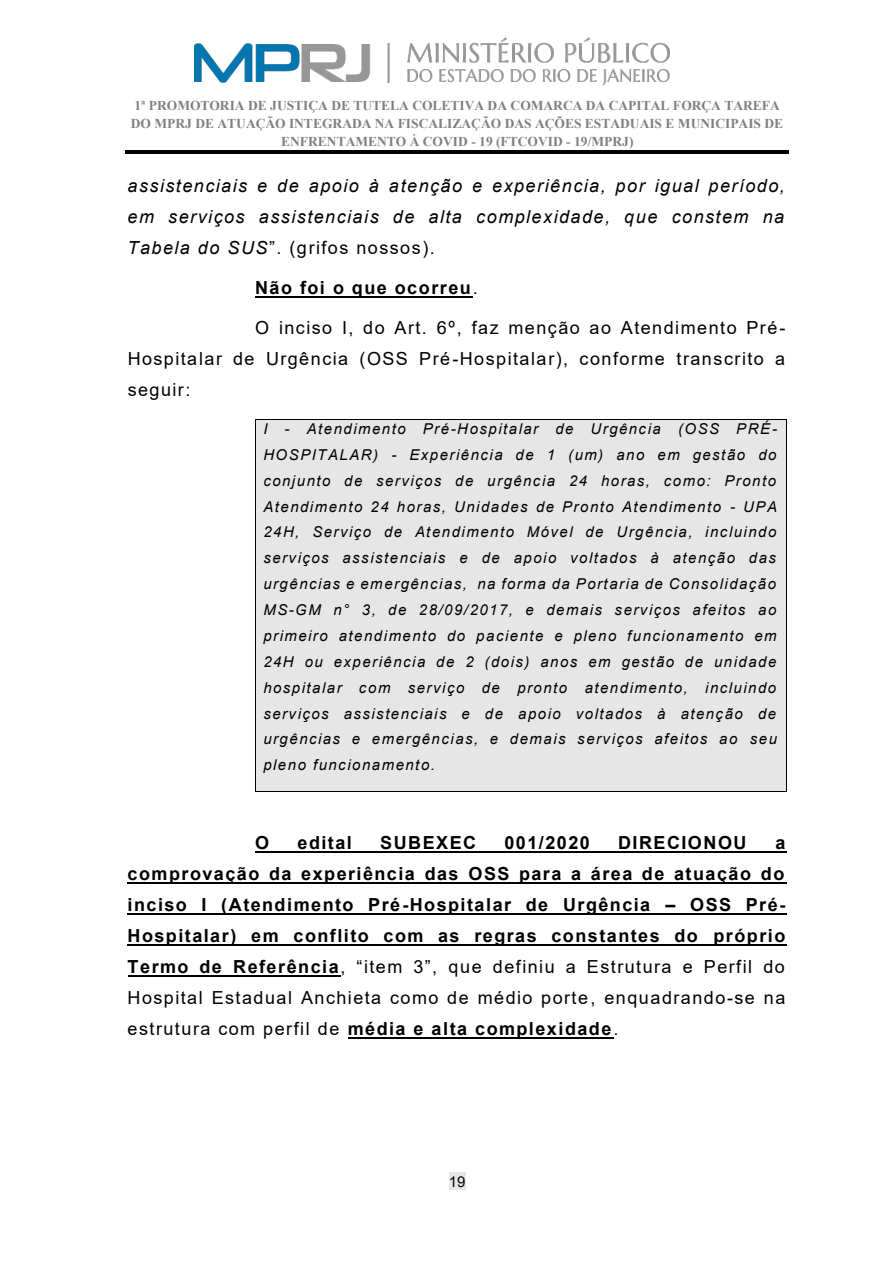
<style>
.page{position:relative;width:893px;height:1263px;background:#fff}
.page>*{position:absolute;margin:0;border:0;box-sizing:border-box;transform-origin:0 0}
.t1{font:700 18px/31px "Arial";letter-spacing:.08em;color:#000;text-align:justify}
.t2{font:italic 18px/31px "Arial";letter-spacing:.085em;color:#000;text-align:justify}
.t3{font:18px/31px "Arial";letter-spacing:.08em;color:#000;text-align:justify}
.t4{font:italic 15px/26px "Arial";letter-spacing:.105em;color:#000;text-align:justify}
.t5{font:15px "Arial";color:#000}
.t6{font:700 13.5px/18px "Times New Roman";color:#808080;text-align:center}
.s1{font-style:normal}
.s2{font-weight:400}
</style>
<div class="page">
<hr style="left:125px;top:152px;width:664px;height:1px;background:#000">
<hr style="left:125px;top:150px;width:664px;height:1px;background:#000">
<div style="left:449px;top:1173px;width:17px;height:17px;background:#e6e6e6"></div>
<img style="left:194px;top:37px;width:475px;height:48px">
<hr style="left:255px;top:296px;width:218px;height:2px;background:#000">
<div style="left:256px;top:420px;width:530px;height:371px;background:#e7e6e6"></div>
<hr style="left:256px;top:419px;width:530px;height:1px;background:#000">
<hr style="left:255px;top:420px;width:1px;height:371px;background:#000">
<hr style="left:256px;top:791px;width:530px;height:1px;background:#000">
<hr style="left:786px;top:420px;width:1px;height:371px;background:#000">
<hr style="left:255px;top:851px;width:532px;height:2px;background:#000">
<hr style="left:128px;top:882px;width:659px;height:2px;background:#000">
<hr style="left:128px;top:913px;width:659px;height:2px;background:#000">
<hr style="left:128px;top:944px;width:659px;height:2px;background:#000">
<hr style="left:128px;top:975px;width:212px;height:2px;background:#000">
<hr style="left:348px;top:1037px;width:265px;height:2px;background:#000">
<p class="t6" style="left:131px;top:96px;width:654px">1ª PROMOTORIA DE JUSTIÇA DE TUTELA COLETIVA DA COMARCA DA CAPITAL FORÇA TAREFA<br>DO MPRJ DE ATUAÇÃO INTEGRADA NA FISCALIZAÇÃO DAS AÇÕES ESTADUAIS E MUNICIPAIS DE<br>ENFRENTAMENTO À COVID - 19 (FTCOVID - 19/MPRJ)</p>
<p class="t2" style="left:128px;top:170px;width:659px">assistenciais e de apoio à atenção e experiência, por igual período, em serviços assistenciais de alta complexidade, que constem na Tabela do SUS<span class="s1">”. (grifos nossos).</span></p>
<p class="t1" style="left:255px;top:272px;width:224px">Não foi o que ocorreu<span class="s2">.</span></p>
<p class="t3" style="left:128px;top:312px;width:659px;text-indent:128px">O inciso I, do Art. 6º, faz menção ao Atendimento Pré-Hospitalar de Urgência (OSS Pré-Hospitalar), conforme transcrito a seguir:</p>
<p class="t4" style="left:263px;top:416px;width:515px">I - Atendimento Pré-Hospitalar de Urgência (OSS PRÉ-HOSPITALAR) - Experiência de 1 (um) ano em gestão do conjunto de serviços de urgência 24 horas, como: Pronto Atendimento 24 horas, Unidades de Pronto Atendimento - UPA 24H, Serviço de Atendimento Móvel de Urgência, incluindo serviços assistenciais e de apoio voltados à atenção das urgências e emergências, na forma da Portaria de Consolidação MS-GM n° 3, de 28/09/2017, e demais serviços afeitos ao primeiro atendimento do paciente e pleno funcionamento em 24H ou experiência de 2 (dois) anos em gestão de unidade hospitalar com serviço de pronto atendimento, incluindo serviços assistenciais e de apoio voltados à atenção de urgências e emergências, e demais serviços afeitos ao seu pleno funcionamento.</p>
<p class="t1" style="left:255px;top:827px;width:16px">O</p>
<p class="t1" style="left:298px;top:827px;width:56px">edital</p>
<p class="t1" style="left:380px;top:827px;width:98px">SUBEXEC</p>
<p class="t1" style="left:504px;top:827px;width:87px">001/2020</p>
<p class="t1" style="left:618px;top:827px;width:130px">DIRECIONOU</p>
<p class="t1" style="left:128px;top:827px;width:659px;text-indent:648px">a comprovação da experiência das OSS para a área de atuação do inciso I (Atendimento Pré-Hospitalar de Urgência – OSS Pré-Hospitalar) em conflito com as regras constantes do próprio Termo de Referência<span class="s2">, “item 3”, que definiu a Estrutura e Perfil do Hospital Estadual Anchieta como de médio porte, enquadrando-se na estrutura com perfil de</span> média e alta complexidade<span class="s2">.</span></p>
<p class="t5" style="left:449px;top:1171px;width:18px">19</p>
</div>
